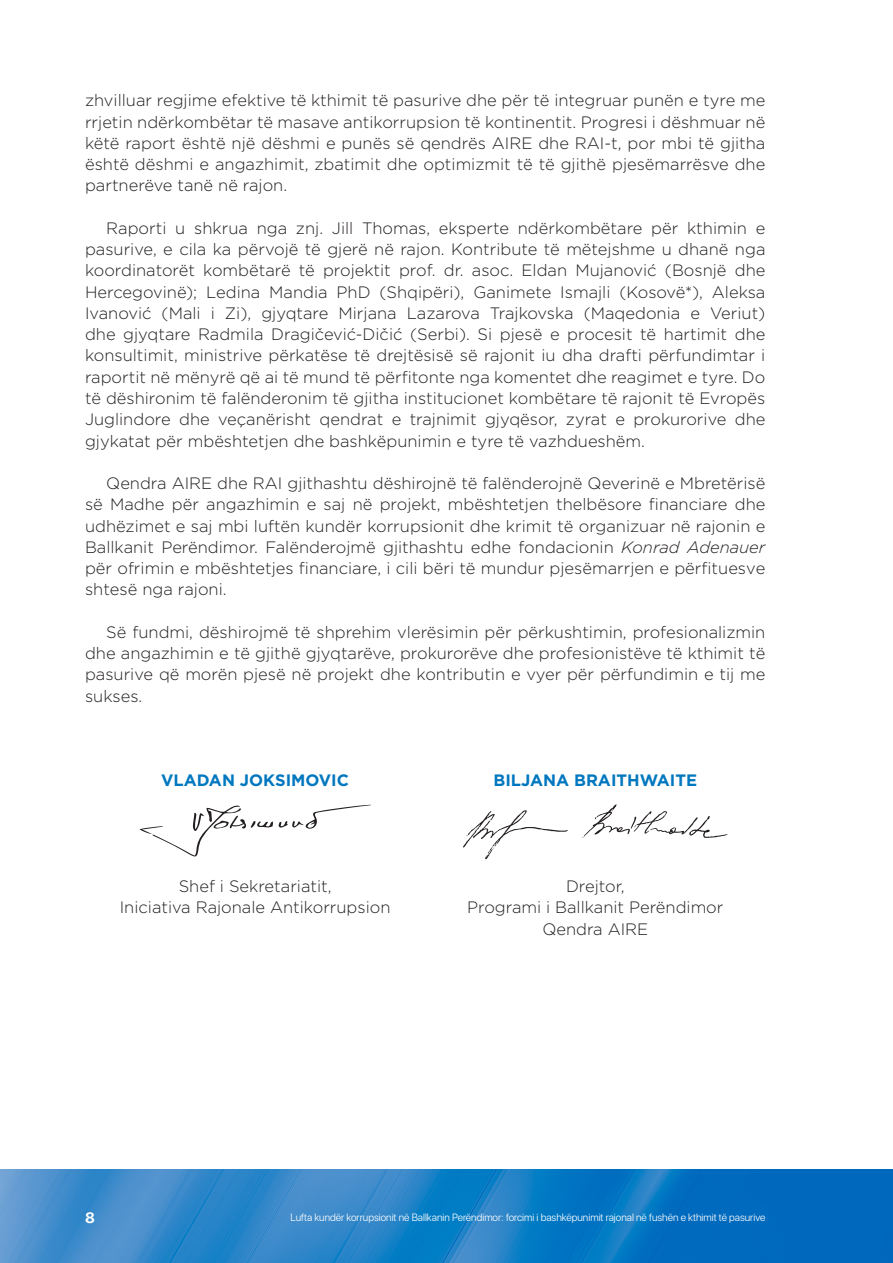
<style>
.page{position:relative;width:893px;height:1263px;background:#fff}
.page>*{position:absolute;margin:0;border:0;box-sizing:border-box;transform-origin:0 0}
.tekst{font:300 16.5px/21.3px "Gotham";color:#231f20;text-align:justify}
.tekst-2{font:700 16.5px "Gotham";color:#0077bf}
.t1{font:700 15px "SF Pro Display";color:#fff}
.t2{font:300 10.5px "SF Pro Display";color:#fff}
.s1{font-style:italic}
</style>
<div class="page">
<img style="left:0;top:1169px;width:893px;height:94px">
<svg style="left:582px;top:804px;width:146px;height:34px"></svg>
<svg style="left:463px;top:810px;width:105px;height:49px"></svg>
<svg style="left:139px;top:805px;width:232px;height:52px"></svg>
<p class="tekst" style="left:85px;top:89px;width:682px">zhvilluar regjime efektive të kthimit të pasurive dhe për të integruar punën e tyre me rrjetin ndërkombëtar të masave antikorrupsion të kontinentit. Progresi i dëshmuar në këtë raport është një dëshmi e punës së qendrës AIRE dhe RAI-t, por mbi të gjitha është dëshmi e angazhimit, zbatimit dhe optimizmit të të gjithë pjesëmarrësve dhe partnerëve tanë në rajon.</p>
<p class="tekst" style="left:85px;top:217px;width:682px;text-indent:21px">Raporti u shkrua nga znj. Jill Thomas, eksperte ndërkombëtare për kthimin e pasurive, e cila ka përvojë të gjerë në rajon. Kontribute të mëtejshme u dhanë nga koordinatorët kombëtarë të projektit prof. dr. asoc. Eldan Mujanović (Bosnjë dhe Hercegovinë); Ledina Mandia PhD (Shqipëri), Ganimete Ismajli (Kosovë*), Aleksa Ivanović (Mali i Zi), gjyqtare Mirjana Lazarova Trajkovska (Maqedonia e Veriut) dhe gjyqtare Radmila Dragičević-Dičić (Serbi). Si pjesë e procesit të hartimit dhe konsultimit, ministrive përkatëse të drejtësisë së rajonit iu dha drafti përfundimtar i raportit në mënyrë që ai të mund të përfitonte nga komentet dhe reagimet e tyre. Do të dëshironim të falënderonim të gjitha institucionet kombëtare të rajonit të Evropës Juglindore dhe veçanërisht qendrat e trajnimit gjyqësor, zyrat e prokurorive dhe gjykatat për mbështetjen dhe bashkëpunimin e tyre të vazhdueshëm.</p>
<p class="tekst" style="left:85px;top:472px;width:682px;text-indent:21px">Qendra AIRE dhe RAI gjithashtu dëshirojnë të falënderojnë Qeverinë e Mbretërisë së Madhe për angazhimin e saj në projekt, mbështetjen thelbësore financiare dhe udhëzimet e saj mbi luftën kundër korrupsionit dhe krimit të organizuar në rajonin e Ballkanit Perëndimor. Falënderojmë gjithashtu edhe fondacionin <span class="s1">Konrad Adenauer </span>për ofrimin e mbështetjes financiare, i cili bëri të mundur pjesëmarrjen e përfituesve shtesë nga rajoni.</p>
<p class="tekst" style="left:85px;top:621px;width:682px;text-indent:21px">Së fundmi, dëshirojmë të shprehim vlerësimin për përkushtimin, profesionalizmin dhe angazhimin e të gjithë gjyqtarëve, prokurorëve dhe profesionistëve të kthimit të pasurive që morën pjesë në projekt dhe kontributin e vyer për përfundimin e tij me sukses.</p>
<p class="tekst-2" style="left:161px;top:769px;width:189px">VLADAN JOKSIMOVIC</p>
<p class="tekst" style="left:179px;top:875px;width:154px">Shef i Sekretariatit,</p>
<p class="tekst" style="left:120px;top:896px;width:272px">Iniciativa Rajonale Antikorrupsion</p>
<p class="tekst-2" style="left:493px;top:769px;width:205px">BILJANA BRAITHWAITE</p>
<p class="tekst" style="left:566px;top:875px;width:60px">Drejtor,</p>
<p class="tekst" style="left:467px;top:896px;width:258px">Programi i Ballkanit Perëndimor</p>
<p class="tekst" style="left:542px;top:918px;width:107px">Qendra AIRE</p>
<p class="t1" style="left:85px;top:1206px;width:11px">8</p>
<p class="t2" style="left:290px;top:1210px;width:476px">Lufta kundër korrupsionit në Ballkanin Perëndimor: forcimi i bashkëpunimit rajonal në fushën e kthimit të pasurive</p>
</div>
